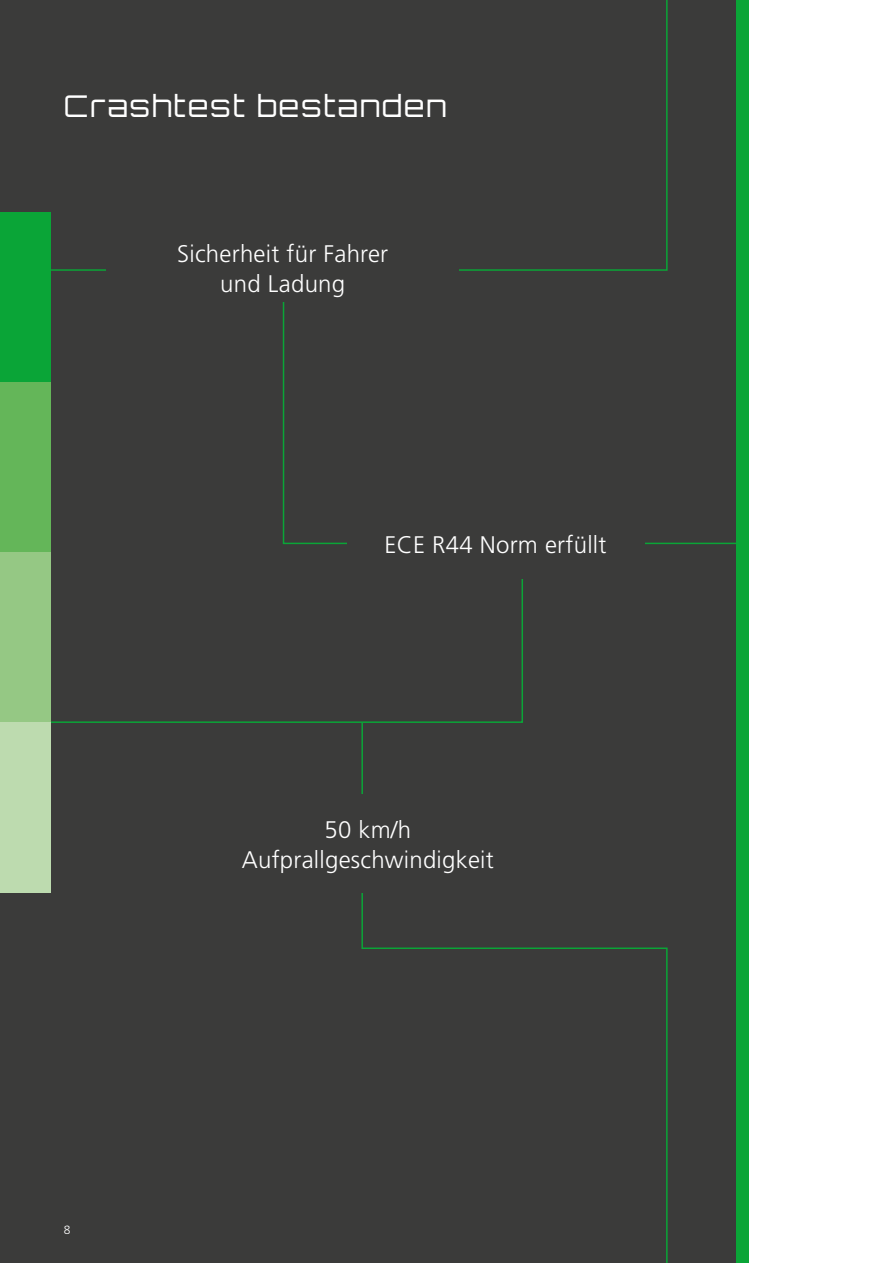
<style>
.page{position:relative;width:893px;height:1263px;background:#fff}
.page>*{position:absolute;margin:0;border:0;box-sizing:border-box;transform-origin:0 0}
.t1{font:300 30px "Orbitron CE";letter-spacing:.06em;color:#fff}
.t2{font:300 24px/30px "Frutiger LT Pro";letter-spacing:.01em;color:#fff;text-align:center}
.t3{font:300 12px "Frutiger LT Pro";color:#fff}
</style>
<div class="page">
<div style="left:0;top:0;width:736px;height:1263px;background:#3b3b3a"></div>
<div style="left:0;top:213px;width:51px;height:170px;background:#0aa537"></div>
<div style="left:0;top:383px;width:51px;height:170px;background:#64b659"></div>
<div style="left:0;top:553px;width:51px;height:170px;background:#95c884"></div>
<div style="left:0;top:723px;width:51px;height:170px;background:#bddbaf"></div>
<div style="left:736px;top:0;width:12px;height:1263px;background:#0aa537"></div>
<hr style="left:892px;top:213px;width:1px;height:263px;background:#e9e9e9">
<svg style="left:50px;top:0;width:618px;height:271px"></svg>
<svg style="left:282px;top:302px;width:454px;height:243px"></svg>
<svg style="left:50px;top:579px;width:473px;height:144px"></svg>
<svg style="left:361px;top:721px;width:307px;height:542px"></svg>
<div style="left:106px;top:234px;width:353px;height:68px;background:#3b3b3a"></div>
<div style="left:347px;top:510px;width:297px;height:68px;background:#3b3b3a"></div>
<div style="left:200px;top:794px;width:336px;height:99px;background:#3b3b3a"></div>
<p class="t1" style="left:64px;top:88px;width:385px">Crashtest bestanden</p>
<p class="t2" style="left:177px;top:239px;width:213px">Sicherheit für Fahrer und Ladung</p>
<p class="t2" style="left:385px;top:530px;width:223px">ECE R44 Norm erfüllt</p>
<p class="t3" style="left:64px;top:1222px;width:8px">8</p>
<p class="t2" style="left:242px;top:815px;width:253px">50 km/h<br>Aufprallgeschwindigkeit</p>
</div>
